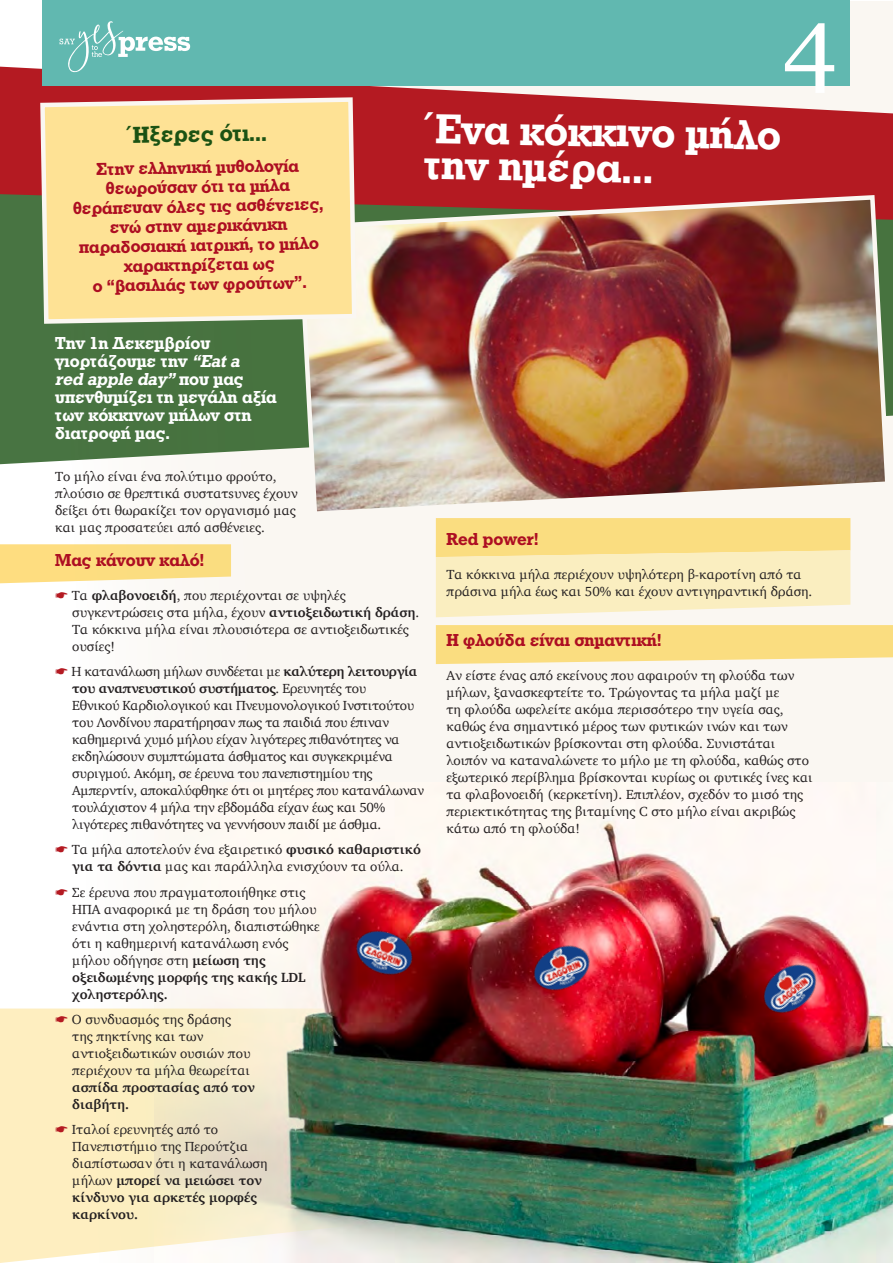
<style>
.page{position:relative;width:893px;height:1263px;background:#fff}
.page>*{position:absolute;margin:0;border:0;box-sizing:border-box;transform-origin:0 0}
.t1{font:97.5px "Georgia";color:#fff}
.t2{font:43.5px/36px "UB Rockwell Bold";color:#fff}
.t3{font:24px "UB Rockwell Bold";color:#1b5213}
.t4{font:18px/19.5px "UB Rockwell Bold";letter-spacing:-.005em;color:#ad0e22;text-align:center}
.t5{font:18px/18px "UB Rockwell Bold";letter-spacing:-.005em;color:#fff}
.t6{font:13.5px/17px "Charter";letter-spacing:-.005em;color:#231f20}
.t7{font:13.5px/17px "Charter";letter-spacing:-.025em;color:#231f20}
.t8{font:700 13.5px/17px "Charter";letter-spacing:-.005em;color:#231f20}
.s1{font-style:italic}
.s2{color:#b41a22}
.s3{font-weight:700}
</style>
<div class="page">
<div style="left:0;top:2px;width:893px;height:1261px;background:linear-gradient(to right,#fcfbf9,#f9f5ef)"></div>
<img style="left:155px;top:782px;width:738px;height:481px">
<div style="left:0;top:220px;width:893px;height:244px;background:#487340"></div>
<svg style="left:0;top:544px;width:231px;height:39px"></svg>
<svg style="left:436px;top:518px;width:414px;height:99px"></svg>
<svg style="left:0;top:1008px;width:415px;height:255px"></svg>
<svg style="left:436px;top:625px;width:457px;height:39px"></svg>
<svg style="left:0;top:67px;width:893px;height:153px;fill:#b41a22"></svg>
<img style="left:295px;top:193px;width:597px;height:325px">
<div style="left:43px;top:0;width:807px;height:85px;background:#61b8b0"></div>
<svg style="left:60px;top:21px;width:130px;height:51px"></svg>
<svg style="left:38px;top:95px;width:321px;height:231px"></svg>
<img style="left:522px;top:931px;width:82px;height:73px">
<img style="left:344px;top:918px;width:81px;height:71px">
<img style="left:749px;top:948px;width:84px;height:80px">
<h3 class="t3" style="left:127px;top:121px;width:141px;rotate:-1deg">Ήξερες ότι...</h3>
<h3 class="t4" style="left:72px;top:159px;width:252px;rotate:-1deg">Στην ελληνική μυθολογία θεωρούσαν ότι τα μήλα θεράπευαν όλες τις ασθένειες, ενώ στην αμερικάνικη παραδοσιακή ιατρική, το μήλο χαρακτηρίζεται ως<br>ο “βασιλιάς των φρούτων”.</h3>
<h1 class="t1" style="left:783px;top:-29px;width:57px">4</h1>
<h2 class="t2" style="left:425px;top:110px;width:358px;rotate:1deg">Ένα κόκκινο μήλο την ημέρα...</h2>
<h3 class="t5" style="left:55px;top:334px;width:223px">Την 1η Δεκεμβρίου γιορτάζουμε την <span class="s1">“Eat a<br>red apple day”</span> που μας υπενθυμίζει τη μεγάλη αξία των κόκκινων μήλων στη διατροφή μας.</h3>
<p class="t6" style="left:55px;top:468px;width:244px">Το μήλο είναι ένα πολύτιμο φρούτο, πλούσιο σε θρεπτικά συστατsυνες έχουν δείξει ότι θωρακίζει τον οργανισμό μας και μας προσατεύει από ασθένειες.</p>
<h3 class="t4" style="left:55px;top:550px;width:151px">Μας κάνουν καλό!</h3>
<p class="t6" style="left:72px;top:587px;width:349px;text-indent:-17px"><span class="s2">☛</span> Τα <span class="s3">φλαβονοειδή</span>, που περιέχονται σε υψηλές συγκεντρώσεις στα μήλα, έχουν <span class="s3">αντιοξειδωτική δράση</span>.<br>Τα κόκκινα μήλα είναι πλουσιότερα σε αντιοξειδωτικές ουσίες!</p>
<p class="t7" style="left:72px;top:663px;width:353px;text-indent:-17px"><span class="s2">☛</span> Η κατανάλωση μήλων συνδέεται με <span class="s3">καλύτερη λειτουργία του αναπνευστικού συστήματος</span>. Ερευνητές του<br>Εθνικού Καρδιολογικού και Πνευμονολογικού Ινστιτούτου του Λονδίνου παρατήρησαν πως τα παιδιά που έπιναν καθημερινά χυμό μήλου είχαν λιγότερες πιθανότητες να εκδηλώσουν συμπτώματα άσθματος και συγκεκριμένα συριγμού. Ακόμη, σε έρευνα του πανεπιστημίου της Αμπερντίν, αποκαλύφθηκε ότι οι μητέρες που κατανάλωναν τουλάχιστον 4 μήλα την εβδομάδα είχαν έως και 50% λιγότερες πιθανότητες να γεννήσουν παιδί με άσθμα.</p>
<p class="t6" style="left:55px;top:841px;width:367px;text-align:center"><span class="s2">☛</span> Τα μήλα αποτελούν ένα εξαιρετικό <span class="s3">φυσικό καθαριστικό για τα δόντια</span> μας και παράλληλα ενισχύουν τα ούλα.</p>
<p class="t6" style="left:72px;top:883px;width:249px;text-indent:-17px"><span class="s2">☛</span> Σε έρευνα που πραγματοποιήθηκε στις<br>ΗΠΑ αναφορικά με τη δράση του μήλου ενάντια στη χοληστερόλη, διαπιστώθηκε ότι η καθημερινή κατανάλωση ενός μήλου οδήγησε στη <span class="s3">μείωση της οξειδωμένης μορφής της κακής LDL χοληστερόλης.</span></p>
<p class="t6" style="left:72px;top:1011px;width:180px;text-indent:-17px"><span class="s2">☛</span> Ο συνδυασμός της δράσης της πηκτίνης και των αντιοξειδωτικών ουσιών που περιέχουν τα μήλα θεωρείται</p>
<p class="t8" style="left:72px;top:1078px;width:184px">ασπίδα προστασίας από τον διαβήτη.</p>
<p class="t6" style="left:72px;top:1121px;width:197px;text-indent:-17px"><span class="s2">☛</span> Ιταλοί ερευνητές από το<br>Πανεπιστήμιο της Περούτζια διαπίστωσαν ότι η κατανάλωση μήλων <span class="s3">μπορεί να μειώσει τον κίνδυνο για αρκετές μορφές καρκίνου.</span></p>
<h3 class="t4" style="left:446px;top:529px;width:94px">Red power!</h3>
<p class="t6" style="left:446px;top:565px;width:367px">Tα κόκκινα μήλα περιέχουν υψηλότερη β-καροτίνη από τα πράσινα μήλα έως και 50% και έχουν αντιγηραντική δράση.</p>
<h3 class="t4" style="left:446px;top:630px;width:217px">Η φλούδα είναι σημαντική!</h3>
<p class="t6" style="left:446px;top:667px;width:368px">Αν είστε ένας από εκείνους που αφαιρούν τη φλούδα των μήλων, ξανασκεφτείτε το. Τρώγοντας τα μήλα μαζί με<br>τη φλούδα ωφελείτε ακόμα περισσότερο την υγεία σας, καθώς ένα σημαντικό μέρος των φυτικών ινών και των αντιοξειδωτικών βρίσκονται στη φλούδα. Συνιστάται λοιπόν να καταναλώνετε το μήλο με τη φλούδα, καθώς στο εξωτερικό περίβλημα βρίσκονται κυρίως οι φυτικές ίνες και τα φλαβονοειδή (κερκετίνη). Επιπλέον, σχεδόν το μισό της περιεκτικότητας της βιταμίνης C στο μήλο είναι ακριβώς κάτω από τη φλούδα!</p>
</div>
